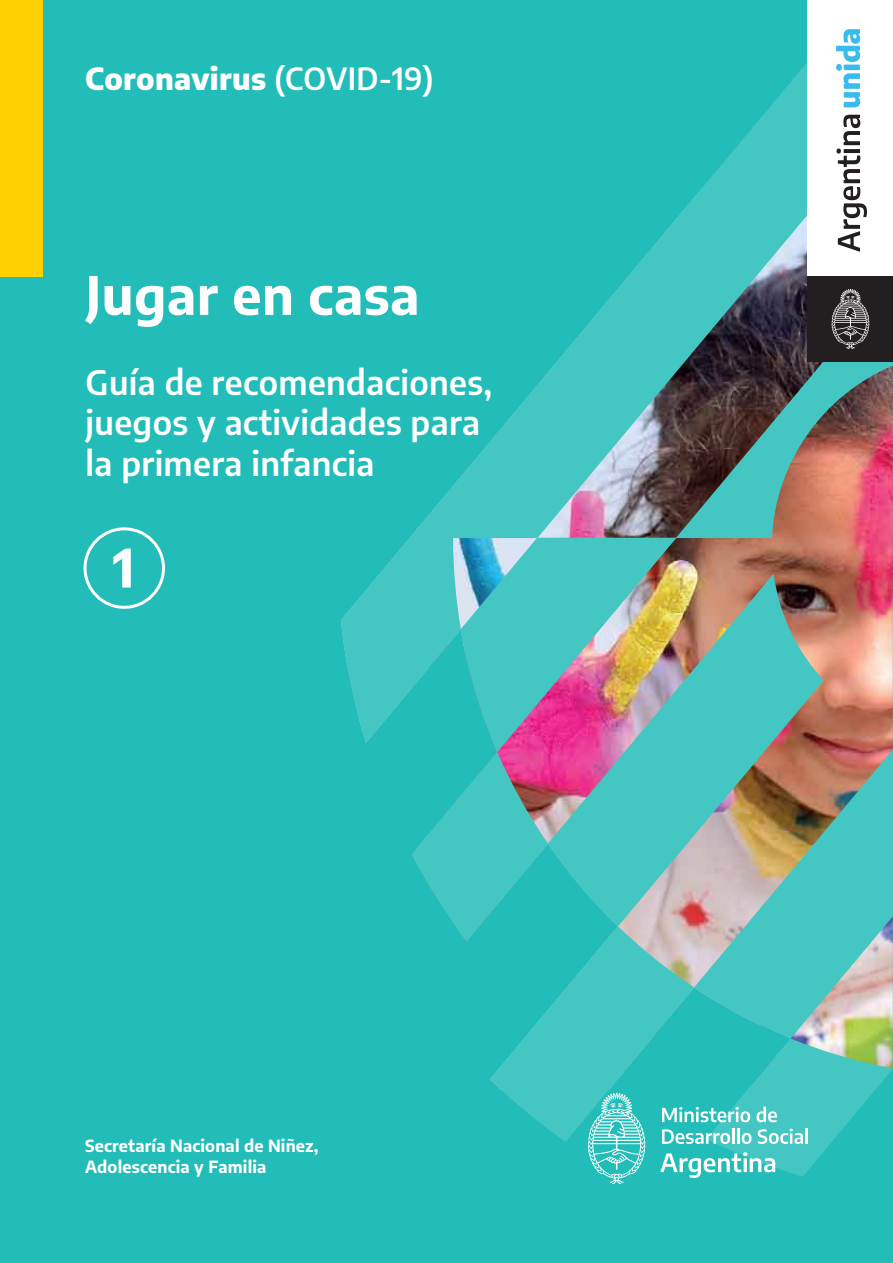
<style>
.page{position:relative;width:893px;height:1263px;background:#22bcb9}
.page>*{position:absolute;margin:0;border:0;box-sizing:border-box;transform-origin:0 0}
.t1{font:700 52.5px "Encode Sans";letter-spacing:.01em;color:#fff}
.t2{font:600 33.15px/40.2px "Encode Sans";letter-spacing:.01em;color:#fff}
.t3{font:800 30px "Encode Sans";letter-spacing:.01em;color:#fff}
.t4{font:700 16.5px/21px "Encode Sans";letter-spacing:.01em;color:#fff}
.s1{font-weight:600}
</style>
<div class="page">
<img style="left:341px;top:0;width:552px;height:1177px">
<svg style="left:662px;top:1107px;width:88px;height:15px"></svg>
<svg style="left:756px;top:1106px;width:21px;height:16px"></svg>
<svg style="left:662px;top:1129px;width:68px;height:15px"></svg>
<hr style="left:732px;top:1128px;width:3px;height:16px;background:#fff">
<hr style="left:737px;top:1128px;width:3px;height:16px;background:#fff">
<svg style="left:742px;top:1133px;width:9px;height:11px"></svg>
<svg style="left:758px;top:1129px;width:45px;height:15px"></svg>
<hr style="left:805px;top:1128px;width:3px;height:16px;background:#fff">
<svg style="left:660px;top:1152px;width:115px;height:26px"></svg>
<svg style="left:588px;top:1093px;width:57px;height:91px"></svg>
<div style="left:808px;top:0;width:85px;height:277px;background:#fff"></div>
<div style="left:808px;top:276px;width:85px;height:85px;background:#231f20"></div>
<svg style="left:837px;top:115px;width:30px;height:137px"></svg>
<svg style="left:836px;top:29px;width:24px;height:78px"></svg>
<svg style="left:832px;top:289px;width:37px;height:60px"></svg>
<div style="left:84px;top:527px;width:81px;height:82px;border:3px solid #fff;border-radius:50%"></div>
<div style="left:0;top:0;width:43px;height:276px;background:#ffd100"></div>
<p class="t3" style="left:85px;top:55px;width:350px">Coronavirus <span class="s1">(COVID-19)</span></p>
<h1 class="t1" style="left:86px;top:256px;width:335px">Jugar en casa</h1>
<p class="t2" style="left:86px;top:361px;width:408px">Guía de recomendaciones, juegos y actividades para la primera infancia</p>
<h1 class="t1" style="left:113px;top:529px;width:23px">1</h1>
<p class="t4" style="left:85px;top:1135px;width:235px">Secretaría Nacional de Niñez,<br>Adolescencia y Familia</p>
</div>
